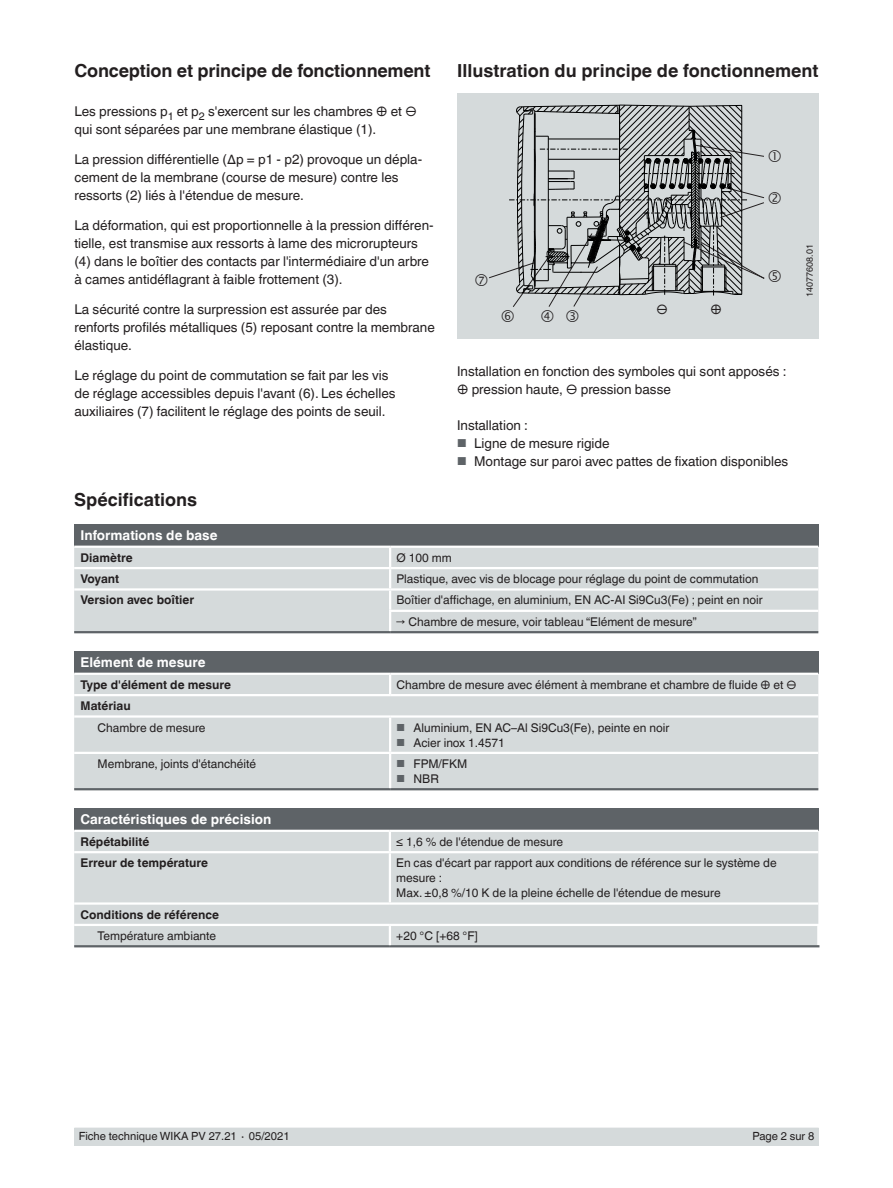
<style>
.page{position:relative;width:893px;height:1188px;background:#fff}
.page>*{position:absolute;margin:0;border:0;box-sizing:border-box;transform-origin:0 0}
.t1{font:700 18px "Helvetica World";color:#231f20}
.t2{font:13.5px/18px "Helvetica World";color:#231f20}
.t3{font:700 13.5px "Helvetica World";color:#fff}
.t4{font:12px/15px "Helvetica World";color:#231f20}
.t5{font:700 12px "Helvetica World";color:#231f20}
.t6{font:11.25px "Helvetica World";color:#231f20}
.t7{font:9px "Helvetica World";color:#231f20}
.s1{font-size:11.55px;color:#5e6367}
.s2{font-size:10.2px;color:#5e6367}
</style>
<div class="page">
<div style="left:74px;top:1128px;width:745px;height:17px;background:#d5dadb"></div>
<div style="left:457px;top:94px;width:362px;height:245px;background:#d5dadb"></div>
<div style="left:74px;top:524px;width:744px;height:23px;background:#5e6367"></div>
<div style="left:74px;top:548px;width:744px;height:83px;background:#d5dadb"></div>
<hr style="left:74px;top:631px;width:316px;height:2px;background:#5e6367">
<hr style="left:74px;top:546px;width:316px;height:2px;background:#fff">
<hr style="left:390px;top:546px;width:428px;height:2px;background:#fff">
<hr style="left:74px;top:567px;width:316px;height:2px;background:#fff">
<hr style="left:390px;top:567px;width:428px;height:2px;background:#fff">
<hr style="left:390px;top:588px;width:428px;height:3px;background:#fff">
<hr style="left:389px;top:610px;width:429px;height:2px;background:#fff">
<hr style="left:390px;top:631px;width:428px;height:2px;background:#5e6367">
<hr style="left:74px;top:588px;width:316px;height:3px;background:#fff">
<svg style="left:389px;top:548px;width:2px;height:83px"></svg>
<div style="left:74px;top:651px;width:744px;height:23px;background:#5e6367"></div>
<div style="left:74px;top:675px;width:744px;height:113px;background:#d5dadb"></div>
<hr style="left:74px;top:788px;width:316px;height:2px;background:#5e6367">
<hr style="left:390px;top:788px;width:428px;height:2px;background:#5e6367">
<hr style="left:74px;top:694px;width:316px;height:2px;background:#fff">
<hr style="left:390px;top:694px;width:428px;height:2px;background:#fff">
<hr style="left:74px;top:715px;width:316px;height:3px;background:#fff">
<hr style="left:390px;top:715px;width:428px;height:3px;background:#fff">
<hr style="left:74px;top:673px;width:316px;height:2px;background:#fff">
<hr style="left:390px;top:673px;width:428px;height:2px;background:#fff">
<svg style="left:389px;top:675px;width:2px;height:19px"></svg>
<hr style="left:389px;top:718px;width:2px;height:34px;background:#fff">
<hr style="left:74px;top:752px;width:316px;height:2px;background:#fff">
<hr style="left:390px;top:752px;width:428px;height:2px;background:#fff">
<hr style="left:389px;top:754px;width:2px;height:34px;background:#fff">
<div style="left:74px;top:808px;width:744px;height:23px;background:#5e6367"></div>
<div style="left:74px;top:832px;width:744px;height:92px;background:#d5dadb"></div>
<hr style="left:74px;top:945px;width:316px;height:2px;background:#5e6367">
<hr style="left:390px;top:945px;width:429px;height:2px;background:#5e6367">
<div style="left:74px;top:926px;width:745px;height:20px;background:#d5dadb"></div>
<hr style="left:74px;top:851px;width:316px;height:2px;background:#fff">
<hr style="left:74px;top:902px;width:316px;height:3px;background:#fff">
<hr style="left:390px;top:902px;width:428px;height:3px;background:#fff">
<hr style="left:390px;top:851px;width:428px;height:2px;background:#fff">
<hr style="left:389px;top:853px;width:2px;height:49px;background:#fff">
<hr style="left:74px;top:830px;width:316px;height:2px;background:#fff">
<hr style="left:390px;top:830px;width:428px;height:2px;background:#fff">
<svg style="left:389px;top:832px;width:2px;height:19px"></svg>
<svg style="left:489px;top:105px;width:276px;height:202px"></svg>
<h1 class="t1" style="left:74px;top:60px;width:358px">Conception et principe de fonctionnement</h1>
<p class="t2" style="left:74px;top:103px;width:344px">Les pressions p<sub>1</sub> et p<sub>2</sub> s'exercent sur les chambres ⊕ et ⊖ qui sont séparées par une membrane élastique (1).</p>
<p class="t2" style="left:74px;top:151px;width:349px">La pression différentielle (∆p = p1 - p2) provoque un dépla&shy;cement de la membrane (course de mesure) contre les ressorts (2) liés à l'étendue de mesure.</p>
<p class="t2" style="left:74px;top:217px;width:361px">La déformation, qui est proportionnelle à la pression différen&shy;tielle, est transmise aux ressorts à lame des microrupteurs (4) dans le boîtier des contacts par l'intermédiaire d'un arbre à cames antidéflagrant à faible frottement (3).</p>
<p class="t2" style="left:74px;top:301px;width:362px">La sécurité contre la surpression est assurée par des renforts profilés métalliques (5) reposant contre la membrane élastique.</p>
<p class="t2" style="left:74px;top:367px;width:323px">Le réglage du point de commutation se fait par les vis de réglage accessibles depuis l'avant (6). Les échelles auxiliaires (7) facilitent le réglage des points de seuil.</p>
<h1 class="t1" style="left:457px;top:60px;width:363px">Illustration du principe de fonctionnement</h1>
<p class="t2" style="left:656px;top:301px;width:13px">⊖</p>
<p class="t2" style="left:710px;top:301px;width:13px">⊕</p>
<p class="t7" style="left:805px;top:297px;width:54px;rotate:-90deg">14077608.01</p>
<p class="t2" style="left:457px;top:362px;width:331px">Installation en fonction des symboles qui sont apposés : ⊕ pression haute, ⊖ pression basse</p>
<p class="t2" style="left:457px;top:416px;width:72px">Installation :</p>
<p class="t2" style="left:457px;top:434px;width:154px"><span class="s1">■</span> Ligne de mesure rigide</p>
<p class="t2" style="left:457px;top:452px;width:333px"><span class="s1">■</span> Montage sur paroi avec pattes de fixation disponibles</p>
<h1 class="t1" style="left:74px;top:490px;width:124px">Spécifications</h1>
<p class="t3" style="left:81px;top:528px;width:138px">Informations de base</p>
<p class="t5" style="left:81px;top:551px;width:53px">Diamètre</p>
<p class="t4" style="left:396px;top:550px;width:57px">Ø 100 mm</p>
<p class="t5" style="left:81px;top:572px;width:40px">Voyant</p>
<p class="t4" style="left:396px;top:571px;width:363px">Plastique, avec vis de blocage pour réglage du point de commutation</p>
<p class="t5" style="left:81px;top:593px;width:115px">Version avec boîtier</p>
<p class="t4" style="left:396px;top:593px;width:368px">Boîtier d'affichage, en aluminium, EN AC-AI Si9Cu3(Fe) ; peint en noir</p>
<p class="t4" style="left:396px;top:614px;width:302px">→ Chambre de mesure, voir tableau “Elément de mesure”</p>
<p class="t3" style="left:81px;top:655px;width:126px">Elément de mesure</p>
<p class="t5" style="left:81px;top:678px;width:152px">Type d'élément de mesure</p>
<p class="t4" style="left:396px;top:677px;width:401px">Chambre de mesure avec élément à membrane et chambre de fluide ⊕ et ⊖</p>
<p class="t5" style="left:81px;top:699px;width:52px">Matériau</p>
<p class="t4" style="left:98px;top:720px;width:110px">Chambre de mesure</p>
<p class="t4" style="left:396px;top:720px;width:274px"><span class="s2">■</span> Aluminium, EN AC–Al Si9Cu3(Fe), peinte en noir</p>
<p class="t4" style="left:396px;top:735px;width:110px"><span class="s2">■</span> Acier inox 1.4571</p>
<p class="t4" style="left:98px;top:756px;width:160px">Membrane, joints d'étanchéité</p>
<p class="t4" style="left:396px;top:756px;width:72px"><span class="s2">■</span> FPM/FKM</p>
<p class="t4" style="left:396px;top:771px;width:44px"><span class="s2">■</span> NBR</p>
<p class="t3" style="left:81px;top:812px;width:192px">Caractéristiques de précision</p>
<p class="t5" style="left:81px;top:835px;width:70px">Répétabilité</p>
<p class="t4" style="left:396px;top:834px;width:168px">≤ 1,6 % de l'étendue de mesure</p>
<p class="t5" style="left:81px;top:856px;width:129px">Erreur de température</p>
<p class="t4" style="left:396px;top:856px;width:382px">En cas d'écart par rapport aux conditions de référence sur le système de mesure :<br>Max. ±0,8 %/10 K de la pleine échelle de l'étendue de mesure</p>
<p class="t5" style="left:81px;top:907px;width:140px">Conditions de référence</p>
<p class="t4" style="left:98px;top:928px;width:120px">Température ambiante</p>
<p class="t4" style="left:396px;top:928px;width:83px">+20 °C [+68 °F]</p>
<p class="t6" style="left:79px;top:1130px;width:212px">Fiche technique WIKA PV 27.21 ∙ 05/2021</p>
<p class="t6" style="left:753px;top:1130px;width:63px">Page 2 sur 8</p>
</div>
